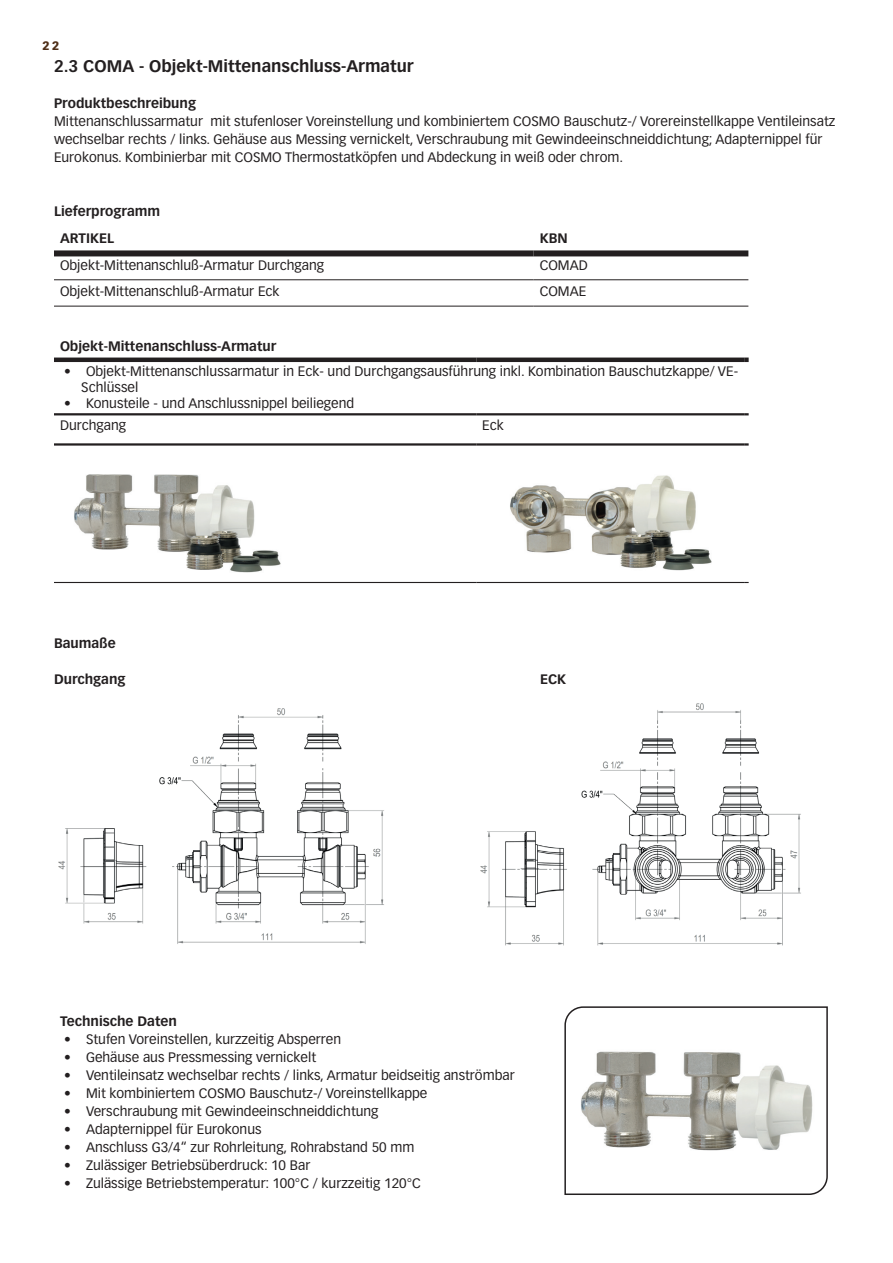
<style>
.page{position:relative;width:893px;height:1263px;background:#fff}
.page>*{position:absolute;margin:0;border:0;box-sizing:border-box;transform-origin:0 0}
.t1{font:700 16.5px "Vectora LH";color:#231f20}
.t2{font:13.5px/18px "Vectora LH";color:#231f20}
.t3{font:700 13.5px/27px "Vectora LH";color:#231f20}
.t4{font:900 12px "Vectora LH";color:#4f2f18}
</style>
<div class="page">
<hr style="left:54px;top:279px;width:480px;height:1px;background:#231f20">
<hr style="left:534px;top:279px;width:214px;height:1px;background:#231f20">
<hr style="left:54px;top:306px;width:480px;height:1px;background:#231f20">
<hr style="left:534px;top:306px;width:214px;height:1px;background:#231f20">
<div style="left:54px;top:250px;width:480px;height:6px;background:#231f20"></div>
<div style="left:534px;top:250px;width:214px;height:6px;background:#231f20"></div>
<hr style="left:54px;top:582px;width:422px;height:1px;background:#231f20">
<hr style="left:476px;top:582px;width:268px;height:1px;background:#231f20">
<hr style="left:54px;top:358px;width:422px;height:4px;background:#231f20">
<hr style="left:476px;top:358px;width:268px;height:4px;background:#231f20">
<svg style="left:744px;top:358px;width:5px;height:4px"></svg>
<hr style="left:54px;top:413px;width:422px;height:2px;background:#231f20">
<hr style="left:476px;top:413px;width:268px;height:2px;background:#231f20">
<hr style="left:54px;top:443px;width:422px;height:3px;background:#231f20">
<hr style="left:476px;top:443px;width:268px;height:3px;background:#231f20">
<svg style="left:744px;top:443px;width:5px;height:3px"></svg>
<img style="left:74px;top:474px;width:207px;height:99px">
<img style="left:510px;top:475px;width:202px;height:96px">
<img style="left:58px;top:703px;width:743px;height:243px">
<svg style="left:564px;top:1006px;width:264px;height:189px"></svg>
<p class="t4" style="left:43px;top:38px;width:18px">22</p>
<p class="t1" style="left:54px;top:56px;width:361px">2.3 COMA - Objekt-Mittenanschluss-Armatur</p>
<p class="t3" style="left:54px;top:90px;width:144px">Produktbeschreibung</p>
<p class="t2" style="left:54px;top:112px;width:783px">Mittenanschlussarmatur mit stufenloser Voreinstellung und kombiniertem COSMO Bauschutz-/ Vorereinstellkappe Ventileinsatz wechselbar rechts / links. Gehäuse aus Messing vernickelt, Verschraubung mit Gewindeeinschneiddichtung; Adapternippel für<br>Eurokonus. Kombinierbar mit COSMO Thermostatköpfen und Abdeckung in weiß oder chrom.</p>
<p class="t3" style="left:60px;top:198px;width:102px;text-indent:-6px">Lieferprogramm<br>ARTIKEL</p>
<p class="t3" style="left:540px;top:225px;width:29px">KBN</p>
<p class="t2" style="left:60px;top:256px;width:266px">Objekt-Mittenanschluß-Armatur Durchgang</p>
<p class="t2" style="left:540px;top:256px;width:50px">COMAD</p>
<p class="t2" style="left:60px;top:282px;width:221px">Objekt-Mittenanschluß-Armatur Eck</p>
<p class="t2" style="left:540px;top:282px;width:48px">COMAE</p>
<p class="t3" style="left:60px;top:333px;width:218px">Objekt-Mittenanschluss-Armatur</p>
<p class="t2" style="left:81px;top:363px;width:658px;line-height:16.2px;text-indent:-17px">• Objekt-Mittenanschlussarmatur in Eck- und Durchgangsausführung inkl. Kombination Bauschutzkappe/ VE-<br>Schlüssel</p>
<p class="t2" style="left:60px;top:393px;width:296px;line-height:22.2px;text-indent:4px">• Konusteile - und Anschlussnippel beiliegend<br>Durchgang</p>
<p class="t2" style="left:482px;top:417px;width:23px">Eck</p>
<p class="t3" style="left:54px;top:630px;width:63px">Baumaße</p>
<p class="t3" style="left:54px;top:666px;width:73px">Durchgang</p>
<p class="t3" style="left:540px;top:666px;width:28px">ECK</p>
<p class="t3" style="left:60px;top:1008px;width:119px">Technische Daten</p>
<p class="t2" style="left:64px;top:1030px;width:278px">• Stufen Voreinstellen, kurzzeitig Absperren</p>
<p class="t2" style="left:64px;top:1048px;width:253px">• Gehäuse aus Pressmessing vernickelt</p>
<p class="t2" style="left:64px;top:1066px;width:452px">• Ventileinsatz wechselbar rechts / links, Armatur beidseitig anströmbar</p>
<p class="t2" style="left:64px;top:1084px;width:365px">• Mit kombiniertem COSMO Bauschutz-/ Voreinstellkappe</p>
<p class="t2" style="left:64px;top:1102px;width:316px">• Verschraubung mit Gewindeeinschneiddichtung</p>
<p class="t2" style="left:64px;top:1120px;width:199px">• Adapternippel für Eurokonus</p>
<p class="t2" style="left:64px;top:1138px;width:352px">• Anschluss G3/4“ zur Rohrleitung, Rohrabstand 50 mm</p>
<p class="t2" style="left:64px;top:1156px;width:248px">• Zulässiger Betriebsüberdruck: 10 Bar</p>
<p class="t2" style="left:64px;top:1174px;width:358px">• Zulässige Betriebstemperatur: 100°C / kurzzeitig 120°C</p>
</div>
